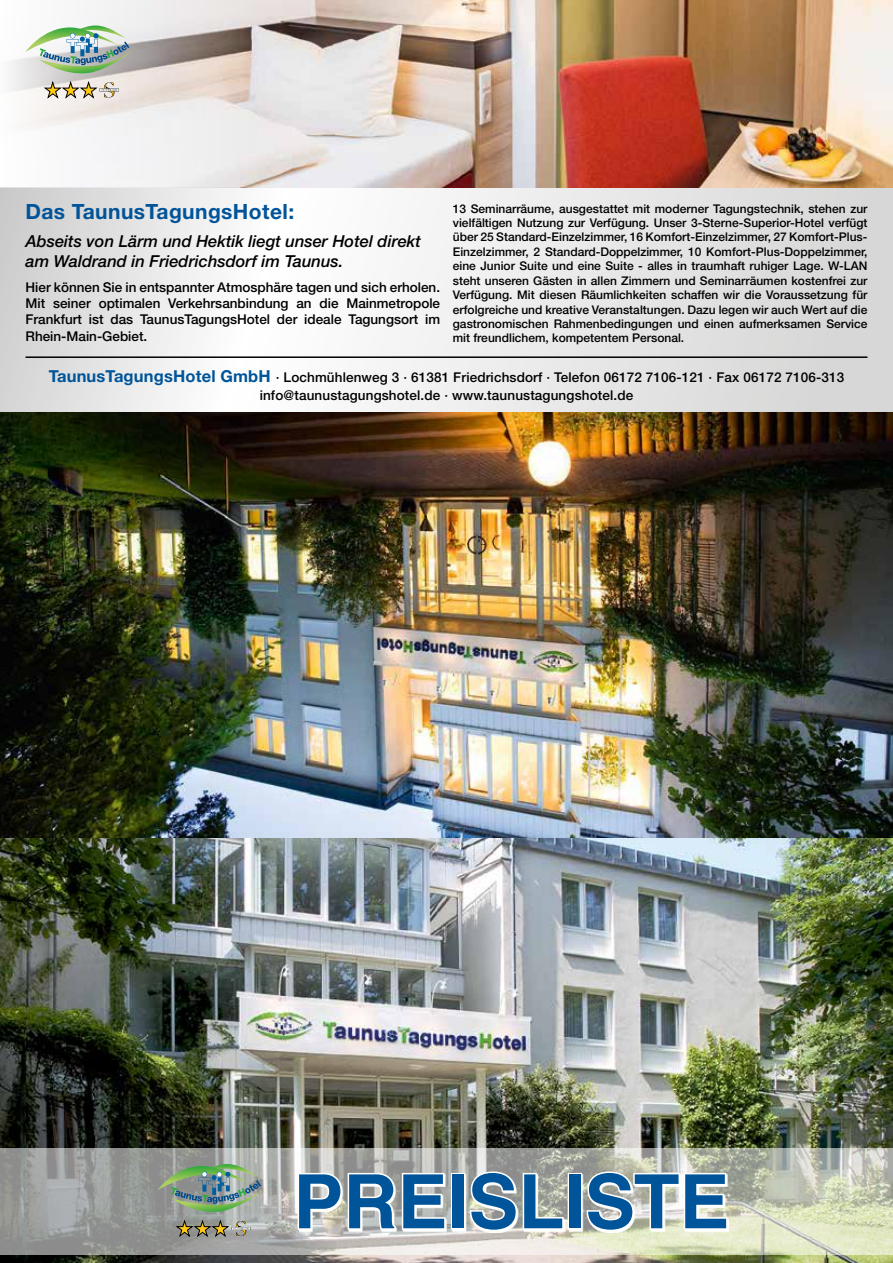
<style>
.page{position:relative;width:893px;height:1263px;background:#fff}
.page>*{position:absolute;margin:0;border:0;box-sizing:border-box;transform-origin:0 0}
.t1{font:700 75px "Helvetica LT Std";color:#005499}
.t2{font:700 21px "Helvetica Neue LT Std";letter-spacing:.02em;color:#005499}
.t3{font:italic 500 16.5px/19.8px "Helvetica Neue LT Std";color:#000}
.t4{font:500 13.5px/16.2px "Helvetica Neue LT Std";letter-spacing:.01em;color:#000;text-align:justify}
.t5{font:500 12px/14.4px "Helvetica Neue LT Std";color:#000;text-align:justify}
.s1{font-weight:700;font-size:16.5px;color:#005499}
</style>
<div class="page">
<svg style="left:0;top:187px;width:893px;height:225px"></svg>
<img style="left:270px;top:0;width:623px;height:187px">
<svg style="left:9px;top:0;width:261px;height:187px"></svg>
<img style="left:0;top:412px;width:893px;height:851px">
<svg style="left:0;top:1148px;width:893px;height:106px;background:#b7b9ae"></svg>
<svg style="left:299px;top:1173px;width:286px;height:60px"></svg>
<svg style="left:296px;top:1171px;width:151px;height:60px"></svg>
<svg style="left:468px;top:1170px;width:97px;height:63px"></svg>
<svg style="left:585px;top:1170px;width:144px;height:63px"></svg>
<svg style="left:157px;top:1164px;width:113px;height:72px;background:#8e9f8f"></svg>
<svg style="left:26px;top:26px;width:112px;height:72px"></svg>
<hr style="left:26px;top:356px;width:841px;height:2px;background:#000">
<p class="t5" style="left:453px;top:201px;width:416px">13 Seminarräume, ausgestattet mit moderner Tagungstechnik, stehen zur vielfältigen Nutzung zur Verfügung. Unser 3-Sterne-Superior-Hotel verfügt über 25 Standard-Einzelzimmer, 16 Komfort-Einzelzimmer, 27 Komfort-Plus-Einzelzimmer, 2 Standard-Doppelzimmer, 10 Komfort-Plus-Doppelzimmer, eine Junior Suite und eine Suite - alles in traumhaft ruhiger Lage. W-LAN steht unseren Gästen in allen Zimmern und Seminarräumen kostenfrei zur Verfügung. Mit diesen Räumlichkeiten schaffen wir die Voraussetzung für erfolgreiche und kreative Veranstaltungen. Dazu legen wir auch Wert auf die gastronomischen Rahmenbedingungen und einen aufmerksamen Service mit freundlichem, kompetentem Personal.</p>
<p class="t4" style="left:49px;top:368px;width:797px;line-height:18px;text-align:center"><span class="s1">TaunusTagungsHotel GmbH</span> · Lochmühlenweg 3 · 61381 Friedrichsdorf · Telefon 06172 7106-121 · Fax 06172 7106-313 info@taunustagungshotel.de · www.taunustagungshotel.de</p>
<h2 class="t2" style="left:26px;top:199px;width:270px">Das TaunusTagungsHotel:</h2>
<h3 class="t3" style="left:26px;top:231px;width:397px">Abseits von Lärm und Hektik liegt unser Hotel direkt am Waldrand in Friedrichsdorf im Taunus.</h3>
<p class="t4" style="left:26px;top:279px;width:416px">Hier können Sie in entspannter Atmosphäre tagen und sich erholen.<br>Mit seiner optimalen Verkehrsanbindung an die Mainmetropole Frankfurt ist das TaunusTagungsHotel der ideale Tagungsort im Rhein-Main-Gebiet.</p>
<h1 class="t1" style="left:293px;top:1156px;width:438px">PREISLISTE</h1>
</div>
